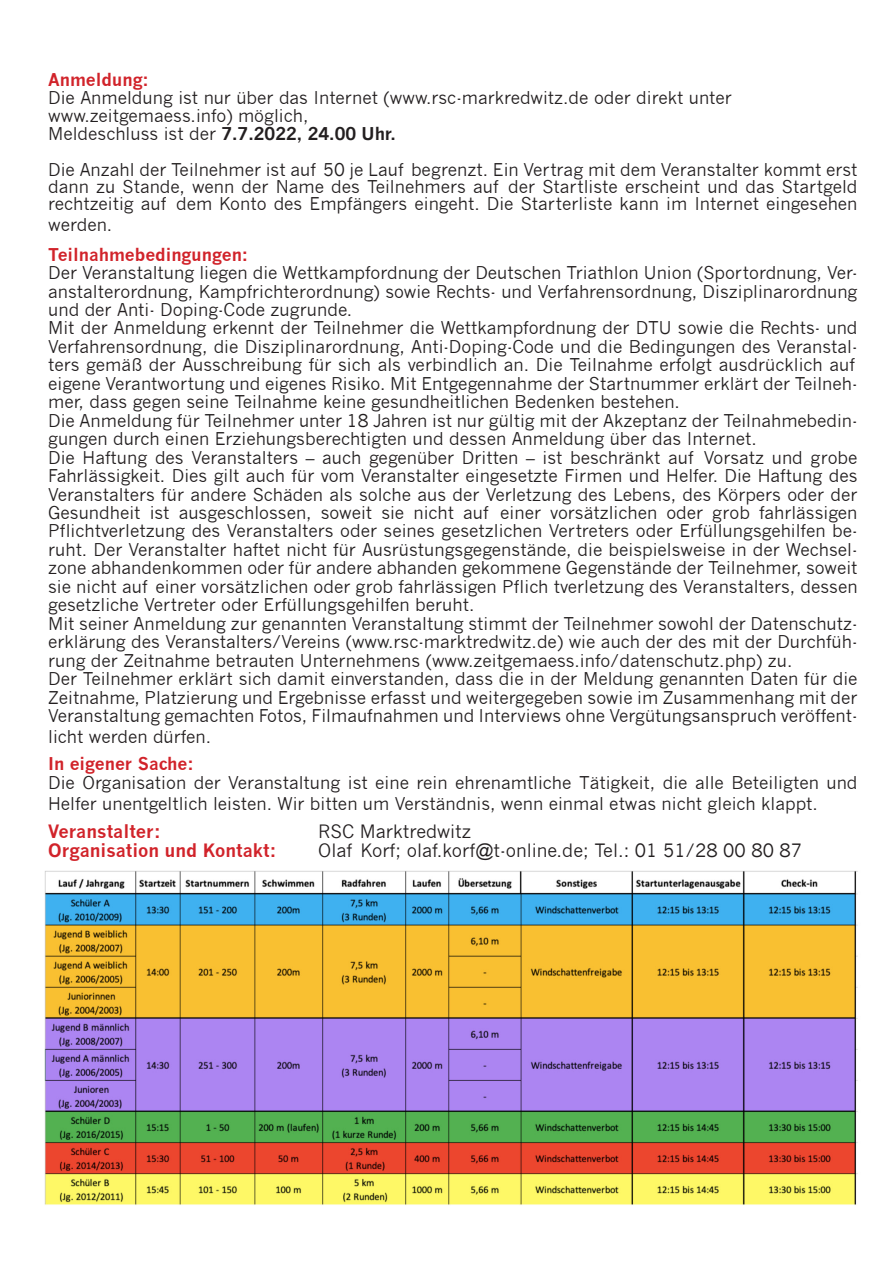
<style>
.page{position:relative;width:893px;height:1263px;background:#fff}
.page>*{position:absolute;margin:0;border:0;box-sizing:border-box;transform-origin:0 0}
.t1{font:18px "News Gothic";color:#231f20}
.t2{font:700 18px "News Gothic";color:#d1232a}
.t3{font:17.25px/18.5px "News Gothic";color:#231f20}
.t4{font:700 17.25px "News Gothic";color:#d1232a}
.s1{font-weight:700}
</style>
<div class="page">
<img style="left:44px;top:870px;width:814px;height:335px">
<p class="t4" style="left:48px;top:70px;width:102px">Anmeldung:</p>
<p class="t3" style="left:48px;top:89px;width:685px;line-height:18px">Die Anmeldung ist nur über das Internet (www.rsc-markredwitz.de oder direkt unter www.zeitgemaess.info) möglich,<br>Meldeschluss ist der <span class="s1">7.7.2022, 24.00 Uhr.</span></p>
<p class="t3" style="left:48px;top:161px;width:811px;line-height:17.2px;text-align:justify">Die Anzahl der Teilnehmer ist auf 50 je Lauf begrenzt. Ein Vertrag mit dem Veranstalter kommt erst dann zu Stande, wenn der Name des Teilnehmers auf der Startliste erscheint und das Startgeld rechtzeitig auf dem Konto des Empfängers eingeht. Die Starterliste kann im Internet eingesehen</p>
<p class="t3" style="left:48px;top:215px;width:66px">werden.</p>
<p class="t4" style="left:48px;top:244px;width:202px">Teilnahmebedingungen:</p>
<p class="t3" style="left:48px;top:264px;width:811px">Der Veranstaltung liegen die Wettkampfordnung der Deutschen Triathlon Union (Sportordnung, Ver&shy;anstalterordnung, Kampfrichterordnung) sowie Rechts- und Verfahrensordnung, Disziplinarordnung und der Anti- Doping-Code zugrunde.<br>Mit der Anmeldung erkennt der Teilnehmer die Wettkampfordnung der DTU sowie die Rechts- und Verfahrensordnung, die Disziplinarordnung, Anti-Doping-Code und die Bedingungen des Veranstal&shy;ters gemäß der Ausschreibung für sich als verbindlich an. Die Teilnahme erfolgt ausdrücklich auf eigene Verantwortung und eigenes Risiko. Mit Entgegennahme der Startnummer erklärt der Teilneh&shy;mer, dass gegen seine Teilnahme keine gesundheitlichen Bedenken bestehen.<br>Die Anmeldung für Teilnehmer unter 18 Jahren ist nur gültig mit der Akzeptanz der Teilnahmebedin&shy;gungen durch einen Erziehungsberechtigten und dessen Anmeldung über das Internet.<br>Die Haftung des Veranstalters – auch gegenüber Dritten – ist beschränkt auf Vorsatz und grobe Fahrlässigkeit. Dies gilt auch für vom Veranstalter eingesetzte Firmen und Helfer. Die Haftung des Veranstalters für andere Schäden als solche aus der Verletzung des Lebens, des Körpers oder der Gesundheit ist ausgeschlossen, soweit sie nicht auf einer vorsätzlichen oder grob fahrlässigen Pflichtverletzung des Veranstalters oder seines gesetzlichen Vertreters oder Erfüllungsgehilfen be&shy;ruht. Der Veranstalter haftet nicht für Ausrüstungsgegenstände, die beispielsweise in der Wechsel&shy;zone abhandenkommen oder für andere abhanden gekommene Gegenstände der Teilnehmer, soweit sie nicht auf einer vorsätzlichen oder grob fahrlässigen Pflich tverletzung des Veranstalters, dessen gesetzliche Vertreter oder Erfüllungsgehilfen beruht.<br>Mit seiner Anmeldung zur genannten Veranstaltung stimmt der Teilnehmer sowohl der Datenschutz&shy;erklärung des Veranstalters/Vereins (www.rsc-marktredwitz.de) wie auch der des mit der Durchfüh&shy;rung der Zeitnahme betrauten Unternehmens (www.zeitgemaess.info/datenschutz.php) zu.<br>Der Teilnehmer erklärt sich damit einverstanden, dass die in der Meldung genannten Daten für die Zeitnahme, Platzierung und Ergebnisse erfasst und weitergegeben sowie im Zusammenhang mit der Veranstaltung gemachten Fotos, Filmaufnahmen und Interviews ohne Vergütungsanspruch veröffent-</p>
<p class="t3" style="left:48px;top:727px;width:165px">licht werden dürfen.</p>
<p class="t4" style="left:48px;top:753px;width:147px">In eigener Sache:</p>
<p class="t3" style="left:48px;top:772px;width:811px;line-height:21.6px">Die Organisation der Veranstaltung ist eine rein ehrenamtliche Tätigkeit, die alle Beteiligten und<br>Helfer unentgeltlich leisten. Wir bitten um Verständnis, wenn einmal etwas nicht gleich klappt.</p>
<p class="t2" style="left:48px;top:820px;width:114px">Veranstalter:</p>
<p class="t1" style="left:318px;top:821px;width:155px">RSC Marktredwitz</p>
<p class="t2" style="left:48px;top:839px;width:230px">Organisation und Kontakt:</p>
<p class="t1" style="left:318px;top:840px;width:485px">Olaf Korf; olaf.korf@t-online.de; Tel.: 01 51/28 00 80 87</p>
</div>
